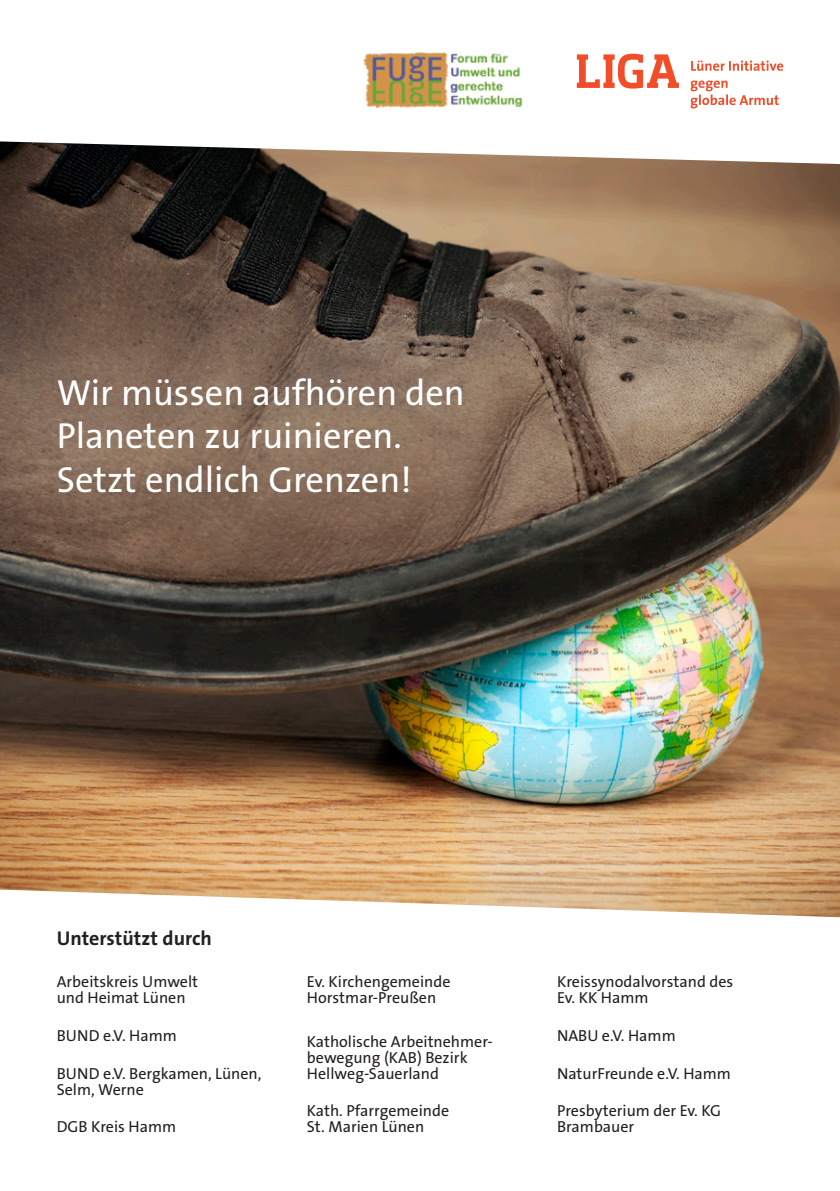
<style>
.page{position:relative;width:840px;height:1191px;background:#fff}
.page>*{position:absolute;margin:0;border:0;box-sizing:border-box;transform-origin:0 0}
.t1{font:36.4px/43.6px "The Sans B5 Plain";color:#fff}
.fliess{font:700 20px "The Sans B7";color:#231f20}
.fliess-2{font:16px/16px "The Sans B5 Plain";color:#231f20}
</style>
<div class="page">
<img style="left:0;top:164px;width:839px;height:725px">
<svg style="left:0;top:889px;width:839px;height:29px"></svg>
<svg style="left:0;top:53px;width:838px;height:111px"></svg>
<svg style="left:690px;top:81px;width:88px;height:27px"></svg>
<svg style="left:690px;top:60px;width:92px;height:11px"></svg>
<svg style="left:576px;top:54px;width:102px;height:35px"></svg>
<img style="left:363px;top:52px;width:161px;height:56px">
<p class="t1" style="left:57px;top:372px;width:409px">Wir müssen aufhören den<br>Planeten zu ruinieren.<br>Setzt endlich Grenzen!</p>
<p class="fliess" style="left:57px;top:927px;width:157px">Unterstützt durch</p>
<p class="fliess-2" style="left:57px;top:974px;width:143px">Arbeitskreis Umwelt und Heimat Lünen</p>
<p class="fliess-2" style="left:57px;top:1028px;width:122px">BUND e.V. Hamm</p>
<p class="fliess-2" style="left:57px;top:1066px;width:206px">BUND e.V. Bergkamen, Lünen,<br>Selm, Werne</p>
<p class="fliess-2" style="left:57px;top:1119px;width:121px">DGB Kreis Hamm</p>
<p class="fliess-2" style="left:307px;top:974px;width:145px">Ev. Kirchengemeinde<br>Horstmar-Preußen</p>
<p class="fliess-2" style="left:307px;top:1034px;width:187px">Katholische Arbeitnehmer&shy;bewegung (KAB) Bezirk<br>Hellweg-Sauerland</p>
<p class="fliess-2" style="left:307px;top:1103px;width:144px">Kath. Pfarrgemeinde<br>St. Marien Lünen</p>
<p class="fliess-2" style="left:556px;top:974px;width:177px">Kreissynodalvorstand des<br>Ev. KK Hamm</p>
<p class="fliess-2" style="left:556px;top:1028px;width:120px">NABU e.V. Hamm</p>
<p class="fliess-2" style="left:556px;top:1066px;width:175px">NaturFreunde e.V. Hamm</p>
<p class="fliess-2" style="left:556px;top:1103px;width:165px">Presbyterium der Ev. KG<br>Brambauer</p>
</div>
